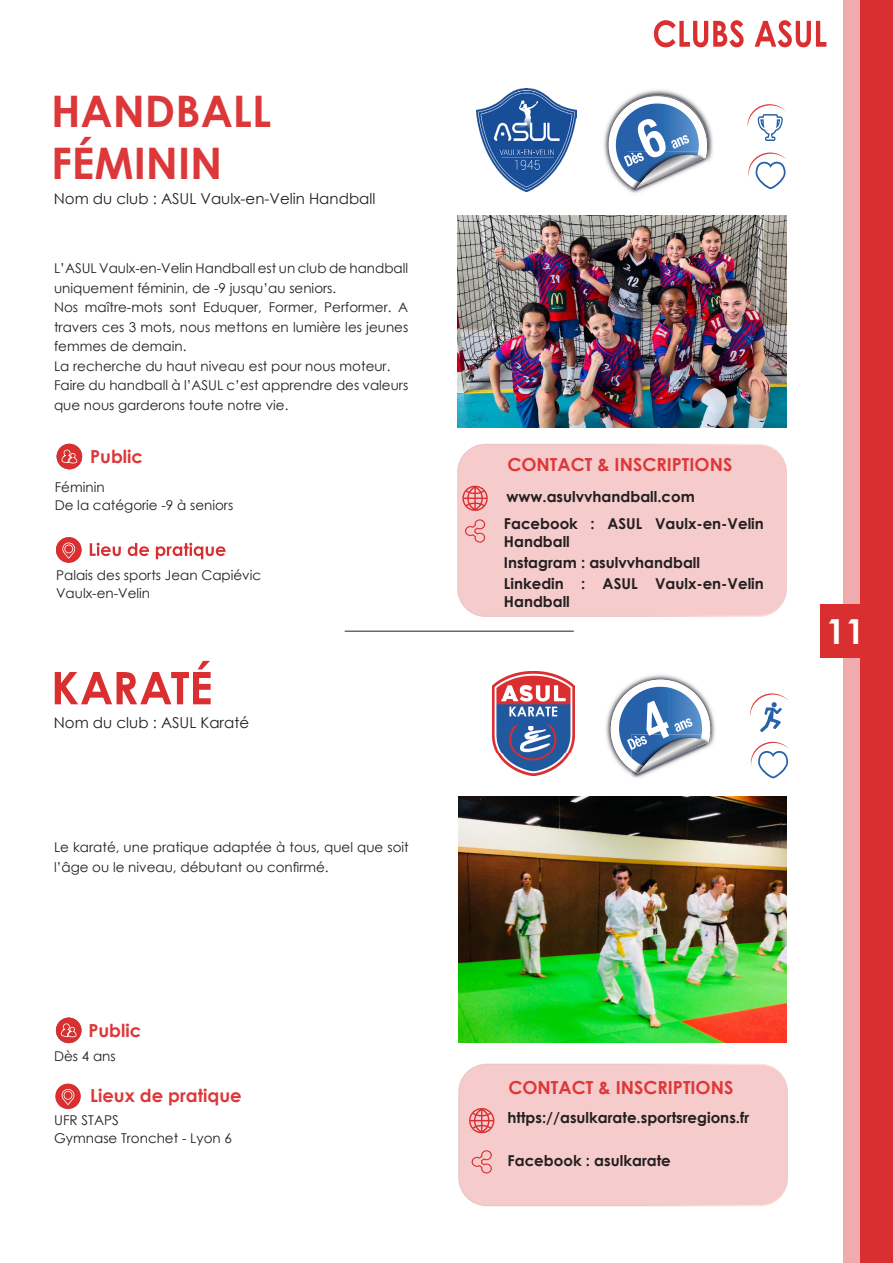
<style>
.page{position:relative;width:893px;height:1263px;background:#fff}
.page>*{position:absolute;margin:0;border:0;box-sizing:border-box;transform-origin:0 0}
.t1{font:700 43.5px "Century Gothic";color:#dd3839}
.t2{font:700 34.5px "Century Gothic";color:#fff}
.t3{font:700 18px "Century Gothic";color:#dd3839}
.t4{font:700 15px/18px "Century Gothic";color:#231f20}
.t5{font:15px "Century Gothic";color:#231f20}
.t6{font:13.5px/19.5px "Century Gothic";color:#231f20}
</style>
<div class="page">
<svg style="left:654px;top:20px;width:172px;height:27px"></svg>
<div style="left:860px;top:0;width:33px;height:1263px;background:#da2f30"></div>
<div style="left:843px;top:0;width:19px;height:1263px;background:#f0acad"></div>
<div style="left:821px;top:604px;width:72px;height:54px;background:#da2f30"></div>
<svg style="left:90px;top:543px;width:136px;height:16px"></svg>
<svg style="left:57px;top:444px;width:25px;height:25px"></svg>
<div style="left:56px;top:537px;width:26px;height:26px;background:#da2f30;border-radius:50%"></div>
<svg style="left:62px;top:543px;width:13px;height:15px"></svg>
<div style="left:458px;top:444px;width:328px;height:172px;background:#f5cbcb;border-radius:28px"></div>
<div style="left:457px;top:444px;width:330px;height:173px;border:2px solid #fff;border-radius:28px"></div>
<hr style="left:345px;top:631px;width:229px;height:1px;background:#231f20">
<div style="left:459px;top:1064px;width:328px;height:141px;background:#f5cbcb;border-radius:28px"></div>
<div style="left:458px;top:1063px;width:330px;height:143px;border:2px solid #fff;border-radius:28px"></div>
<svg style="left:469px;top:1108px;width:25px;height:25px"></svg>
<svg style="left:472px;top:1150px;width:20px;height:23px"></svg>
<svg style="left:465px;top:519px;width:20px;height:24px"></svg>
<svg style="left:462px;top:486px;width:26px;height:25px"></svg>
<div style="left:55px;top:1083px;width:26px;height:26px;background:#da2f30;border-radius:50%"></div>
<svg style="left:62px;top:1089px;width:12px;height:16px"></svg>
<svg style="left:56px;top:1017px;width:25px;height:26px"></svg>
<img style="left:477px;top:88px;width:99px;height:103px">
<img style="left:604px;top:90px;width:109px;height:101px">
<img style="left:629px;top:150px;width:79px;height:43px">
<svg style="left:748px;top:104px;width:38px;height:37px"></svg>
<svg style="left:748px;top:153px;width:38px;height:36px"></svg>
<img style="left:458px;top:216px;width:328px;height:212px">
<img style="left:606px;top:675px;width:109px;height:100px">
<img style="left:631px;top:734px;width:80px;height:44px">
<svg style="left:611px;top:680px;width:99px;height:94px"></svg>
<img style="left:493px;top:672px;width:82px;height:103px">
<svg style="left:751px;top:742px;width:38px;height:36px"></svg>
<svg style="left:55px;top:661px;width:156px;height:43px"></svg>
<svg style="left:750px;top:693px;width:38px;height:39px"></svg>
<img style="left:458px;top:796px;width:329px;height:246px">
<p class="t1" style="left:51px;top:78px;width:222px">HANDBALL</p>
<p class="t1" style="left:51px;top:131px;width:173px">FÉMININ</p>
<p class="t5" style="left:54px;top:188px;width:323px">Nom du club : ASUL Vaulx-en-Velin Handball</p>
<p class="t6" style="left:54px;top:259px;width:356px">L’ASUL Vaulx-en-Velin Handball est un club de handball uniquement féminin, de -9 jusqu’au seniors.</p>
<p class="t6" style="left:54px;top:298px;width:356px;text-align:justify">Nos maître-mots sont Eduquer, Former, Performer. A travers ces 3 mots, nous mettons en lumière les jeunes femmes de demain.</p>
<p class="t6" style="left:54px;top:356px;width:338px">La recherche du haut niveau est pour nous moteur.</p>
<p class="t6" style="left:54px;top:376px;width:356px">Faire du handball à l’ASUL c’est apprendre des valeurs que nous garderons toute notre vie.</p>
<p class="t3" style="left:90px;top:442px;width:54px">Public</p>
<p class="t6" style="left:55px;top:477px;width:51px">Féminin</p>
<p class="t6" style="left:55px;top:495px;width:180px">De la catégorie -9 à seniors</p>
<p class="t6" style="left:56px;top:565px;width:206px">Palais des sports Jean Capiévic</p>
<p class="t6" style="left:56px;top:583px;width:95px">Vaulx-en-Velin</p>
<p class="t5" style="left:54px;top:712px;width:197px">Nom du club : ASUL Karaté</p>
<p class="t6" style="left:54px;top:837px;width:356px">Le karaté, une pratique adaptée à tous, quel que soit l’âge ou le niveau, débutant ou confirmé.</p>
<p class="t3" style="left:88px;top:1016px;width:54px">Public</p>
<p class="t6" style="left:54px;top:1046px;width:63px">Dès 4 ans</p>
<p class="t3" style="left:90px;top:1082px;width:153px">Lieux de pratique</p>
<p class="t6" style="left:54px;top:1110px;width:66px">UFR STAPS</p>
<p class="t6" style="left:54px;top:1128px;width:179px">Gymnase Tronchet - Lyon 6</p>
<p class="t3" style="left:507px;top:450px;width:226px">CONTACT &amp; INSCRIPTIONS</p>
<p class="t4" style="left:507px;top:487px;width:190px">www.asulvvhandball.com</p>
<p class="t4" style="left:504px;top:514px;width:261px">Facebook : ASUL Vaulx-en-Velin<br>Handball</p>
<p class="t4" style="left:504px;top:553px;width:198px">Instagram : asulvvhandball</p>
<p class="t4" style="left:504px;top:574px;width:261px">Linkedin : ASUL Vaulx-en-Velin<br>Handball</p>
<p class="t2" style="left:826px;top:605px;width:40px">11</p>
<p class="t3" style="left:508px;top:1074px;width:227px">CONTACT &amp; INSCRIPTIONS</p>
<p class="t4" style="left:508px;top:1108px;width:243px">https://asulkarate.sportsregions.fr</p>
<p class="t4" style="left:508px;top:1151px;width:165px">Facebook : asulkarate</p>
</div>
